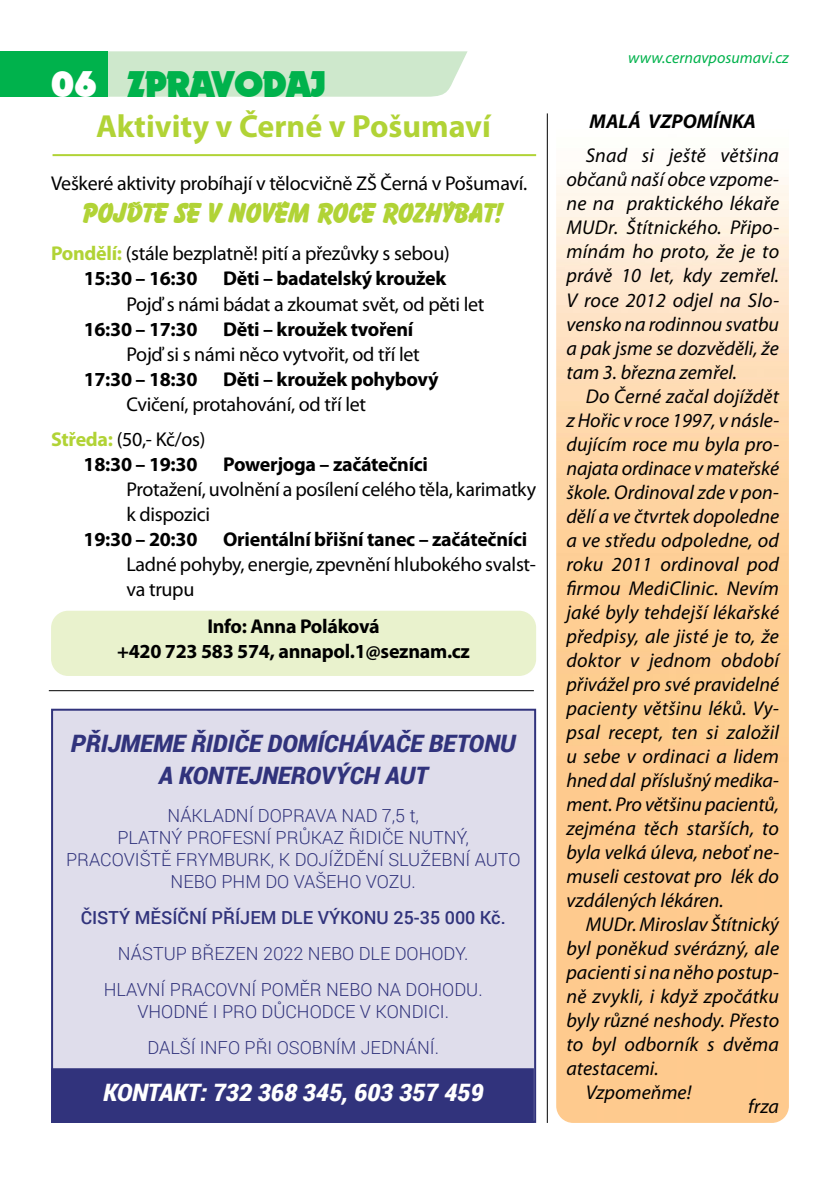
<style>
.page{position:relative;width:840px;height:1191px;background:#fff}
.page>*{position:absolute;margin:0;border:0;box-sizing:border-box;transform-origin:0 0}
.t1{font:36px "Dynamo CE";color:#00b24c}
.t2{font:36px "Dynamo CE";color:#fff}
.t3{font:700 32px "Myriad Pro";color:#b1d336}
.t4{font:800 30px "Balloon PEE";letter-spacing:.015em;color:#b1d336}
.t5{font:italic 900 24px "Roboto";color:#31337c}
.t6{font:italic 900 24px "Roboto";color:#fff}
.t7{font:italic 20px/24px "Myriad Pro";color:#000;text-align:justify}
.t8{font:20px/25px "Myriad Pro";letter-spacing:-.015em;color:#000}
.t9{font:700 20px "Myriad Pro";letter-spacing:-.015em;color:#000}
.t10{font:italic 700 20px "Myriad Pro";color:#000}
.t11{font:300 18px/22px "Roboto";color:#31337c;text-align:center}
.t12{font:500 18px "Roboto";color:#31337c}
.t13{font:italic 16px "Myriad Pro";color:#00b24c}
.s1{font-weight:700;color:#b1d336}
</style>
<div class="page">
<div style="left:51px;top:611px;width:485px;height:65px;background:#e9f2cd;border-radius:17px"></div>
<svg style="left:108px;top:51px;width:359px;height:46px;background:#d0e8ce"></svg>
<div style="left:0;top:51px;width:108px;height:46px;background:#00b24c"></div>
<hr style="left:52px;top:154px;width:484px;height:2px;background:#b1d336">
<hr style="left:546px;top:113px;width:1px;height:1010px;background:#000">
<div style="left:53px;top:710px;width:481px;height:411px;background:#dfddeb"></div>
<div style="left:53px;top:1070px;width:478px;height:51px;background:#31337c"></div>
<div style="left:51px;top:1068px;width:482px;height:55px;border:2px solid #31337c"></div>
<hr style="left:49px;top:690px;width:484px;height:1px;background:#000">
<p class="t2" style="left:51px;top:68px;width:48px">06</p>
<p class="t1" style="left:127px;top:68px;width:200px">ZPRAVODAJ</p>
<p class="t3" style="left:96px;top:114px;width:396px">Aktivity v Černé v Pošumaví</p>
<p class="t8" style="left:51px;top:173px;width:477px">Veškeré aktivity probíhají v tělocvičně ZŠ Černá v Pošumaví.</p>
<p class="t4" style="left:83px;top:197px;width:422px">POJÏTE SE V NOVÉM ROCE ROZHÝBAT!</p>
<p class="t8" style="left:51px;top:243px;width:400px"><span class="s1">Pondělí:</span> (stále bezplatně! pití a přezůvky s sebou)</p>
<p class="t9" style="left:84px;top:271px;width:115px">15:30 – 16:30</p>
<p class="t9" style="left:223px;top:271px;width:224px">Děti – badatelský kroužek</p>
<p class="t8" style="left:126px;top:293px;width:359px">Pojď s námi bádat a zkoumat svět, od pěti let</p>
<p class="t9" style="left:84px;top:321px;width:115px">16:30 – 17:30</p>
<p class="t9" style="left:223px;top:321px;width:191px">Děti – kroužek tvoření</p>
<p class="t8" style="left:126px;top:343px;width:295px">Pojď si s námi něco vytvořit, od tří let</p>
<p class="t9" style="left:84px;top:371px;width:115px">17:30 – 18:30</p>
<p class="t9" style="left:223px;top:371px;width:217px">Děti – kroužek pohybový</p>
<p class="t8" style="left:126px;top:393px;width:241px">Cvičení, protahování, od tří let</p>
<p class="t8" style="left:51px;top:428px;width:156px"><span class="s1">Středa:</span> (50,- Kč/os)</p>
<p class="t9" style="left:84px;top:456px;width:115px">18:30 – 19:30</p>
<p class="t9" style="left:223px;top:456px;width:206px">Powerjoga – začátečníci</p>
<p class="t8" style="left:126px;top:478px;width:411px">Protažení, uvolnění a posílení celého těla, karimatky k dispozici</p>
<p class="t9" style="left:84px;top:531px;width:115px">19:30 – 20:30</p>
<p class="t9" style="left:223px;top:531px;width:305px">Orientální břišní tanec – začátečníci</p>
<p class="t8" style="left:126px;top:553px;width:411px">Ladné pohyby, energie, zpevnění hlubokého svalst&shy;va trupu</p>
<p class="t9" style="left:207px;top:618px;width:174px">Info: Anna Poláková</p>
<p class="t9" style="left:117px;top:643px;width:354px">+420 723 583 574, annapol.1@seznam.cz</p>
<p class="t5" style="left:71px;top:726px;width:446px">PŘIJMEME ŘIDIČE DOMÍCHÁVAČE BETONU</p>
<p class="t5" style="left:159px;top:758px;width:270px">A KONTEJNEROVÝCH AUT</p>
<p class="t11" style="left:167px;top:804px;width:253px">NÁKLADNÍ DOPRAVA NAD 7,5 t,</p>
<p class="t11" style="left:117px;top:826px;width:353px">PLATNÝ PROFESNÍ PRŮKAZ ŘIDIČE NUTNÝ,</p>
<p class="t11" style="left:66px;top:848px;width:456px">PRACOVIŠTĚ FRYMBURK, K DOJÍŽDĚNÍ SLUŽEBNÍ AUTO<br>NEBO PHM DO VAŠEHO VOZU.</p>
<p class="t12" style="left:81px;top:905px;width:426px">ČISTÝ MĚSÍČNÍ PŘÍJEM DLE VÝKONU 25-35 000 Kč.</p>
<p class="t11" style="left:118px;top:942px;width:352px">NÁSTUP BŘEZEN 2022 NEBO DLE DOHODY.</p>
<p class="t11" style="left:104px;top:978px;width:380px">HLAVNÍ PRACOVNÍ POMĚR NEBO NA DOHODU.</p>
<p class="t11" style="left:137px;top:1000px;width:313px">VHODNÉ I PRO DŮCHODCE V KONDICI.</p>
<p class="t11" style="left:147px;top:1036px;width:293px">DALŠÍ INFO PŘI OSOBNÍM JEDNÁNÍ.</p>
<p class="t6" style="left:103px;top:1076px;width:382px">KONTAKT: 732 368 345, 603 357 459</p>
<p class="t13" style="left:628px;top:52px;width:162px">www.cernavposumavi.cz</p>
<p class="t10" style="left:589px;top:110px;width:168px">MALÁ VZPOMÍNKA</p>
<p class="t7" style="left:566px;top:145px;width:214px;text-indent:19px">Snad si ještě většina občanů naší obce vzpome&shy;ne na praktického lékaře MUDr. Štítnického. Připo&shy;mínám ho proto, že je to právě 10 let, kdy zemřel.<br>V roce 2012 odjel na Slo&shy;vensko na rodinnou svatbu a pak jsme se dozvěděli, že tam 3. března zemřel.</p>
<p class="t7" style="left:566px;top:385px;width:214px;text-indent:19px">Do Černé začal dojíždět z Hořic v roce 1997, v násle&shy;dujícím roce mu byla pro&shy;najata ordinace v mateřské škole. Ordinoval zde v pon&shy;dělí a ve čtvrtek dopoledne a ve středu odpoledne, od roku 2011 ordinoval pod firmou MediClinic. Nevím jaké byly tehdejší lékařské předpisy, ale jisté je to, že doktor v jednom období přivážel pro své pravidelné pacienty většinu léků. Vy&shy;psal recept, ten si založil u sebe v ordinaci a lidem hned dal příslušný medika&shy;ment. Pro většinu pacientů, zejména těch starších, to byla velká úleva, neboť ne&shy;museli cestovat pro lék do vzdálených lékáren.</p>
<p class="t7" style="left:566px;top:913px;width:214px;text-indent:19px">MUDr. Miroslav Štítnický byl poněkud svérázný, ale pacienti si na něho postup&shy;ně zvykli, i když zpočátku byly různé neshody. Přesto to byl odborník s dvěma atestacemi.</p>
<p class="t7" style="left:585px;top:1081px;width:107px">Vzpomeňme!</p>
<p class="t7" style="left:747px;top:1095px;width:32px">frza</p>
</div>
